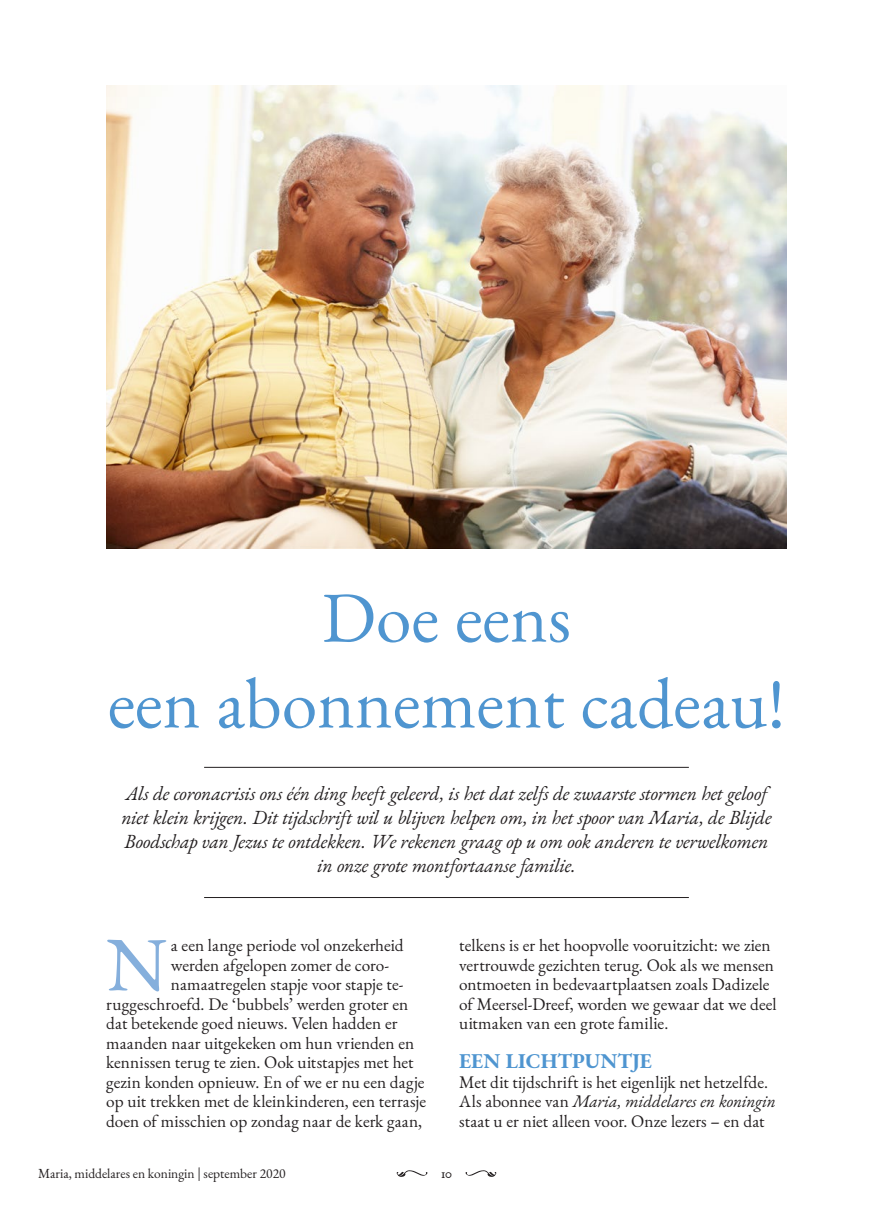
<style>
.page{position:relative;width:893px;height:1212px;background:#fff}
.page>*{position:absolute;margin:0;border:0;box-sizing:border-box;transform-origin:0 0}
.t1{font:76.65px "EB Garamond";color:#85afdc}
.t2{font:71.55px/85.9px "EB Garamond";color:#4f95d0;text-align:center}
.t3{font:700 21px "EB Garamond";color:#4f95d0}
.t4{font:italic 19.5px/24px "EB Garamond";letter-spacing:-.01em;color:#231f20;text-align:center}
.t5{font:17.25px/19.5px "EB Garamond";color:#231f20}
.t6{font:13.5px "EB Garamond";color:#231f20}
.t7{font:13.5px "EB Garamond 08";color:#231f20}
.s1{font-style:italic}
</style>
<div class="page">
<hr style="left:204px;top:767px;width:485px;height:1px;background:#231f20">
<hr style="left:204px;top:897px;width:485px;height:1px;background:#231f20">
<img style="left:106px;top:85px;width:681px;height:464px">
<svg style="left:397px;top:1170px;width:30px;height:7px"></svg>
<svg style="left:465px;top:1170px;width:31px;height:7px"></svg>
<h2 class="t2" style="left:108px;top:575px;width:679px">Doe eens<br>een abonnement cadeau!</h2>
<p class="t4" style="left:121px;top:781px;width:652px">Als de coronacrisis ons één ding heeft geleerd, is het dat zelfs de zwaarste stormen het geloof niet klein krijgen. Dit tijdschrift wil u blijven helpen om, in het spoor van Maria, de Blijde Boodschap van Jezus te ontdekken. We rekenen graag op u om ook anderen te verwelkomen in onze grote montfortaanse familie.</p>
<h1 class="t1" style="left:106px;top:914px;width:62px">N</h1>
<p class="t5" style="left:171px;top:936px;width:234px">a een lange periode vol onzekerheid</p>
<p class="t5" style="left:171px;top:955px;width:220px">werden afgelopen zomer de coro-</p>
<p class="t5" style="left:171px;top:975px;width:234px">namaatregelen stapje voor stapje te-</p>
<p class="t5" style="left:106px;top:994px;width:303px">ruggeschroefd. De ‘bubbels’ werden groter en</p>
<p class="t5" style="left:106px;top:1014px;width:293px">dat betekende goed nieuws. Velen hadden er</p>
<p class="t5" style="left:106px;top:1033px;width:309px">maanden naar uitgekeken om hun vrienden en</p>
<p class="t5" style="left:106px;top:1053px;width:309px">kennissen terug te zien. Ook uitstapjes met het</p>
<p class="t5" style="left:106px;top:1072px;width:320px">gezin konden opnieuw. En of we er nu een dagje</p>
<p class="t5" style="left:106px;top:1091px;width:321px">op uit trekken met de kleinkinderen, een terrasje</p>
<p class="t5" style="left:106px;top:1111px;width:317px">doen of misschien op zondag naar de kerk gaan,</p>
<p class="t5" style="left:459px;top:935px;width:319px">telkens is er het hoopvolle vooruitzicht: we zien vertrouwde gezichten terug. Ook als we mensen ontmoeten in bedevaartplaatsen zoals Dadizele of Meersel-Dreef, worden we gewaar dat we deel uitmaken van een grote familie.</p>
<p class="t3" style="left:459px;top:1046px;width:194px">EEN LICHTPUNTJE</p>
<p class="t5" style="left:459px;top:1072px;width:318px">Met dit tijdschrift is het eigenlijk net hetzelfde.<br>Als abonnee van <span class="s1">Maria, middelares en koningin </span>staat u er niet alleen voor. Onze lezers – en dat</p>
<p class="t6" style="left:38px;top:1165px;width:249px">Maria, middelares en koningin | september 2020</p>
<p class="t7" style="left:441px;top:1165px;width:12px">10</p>
</div>
